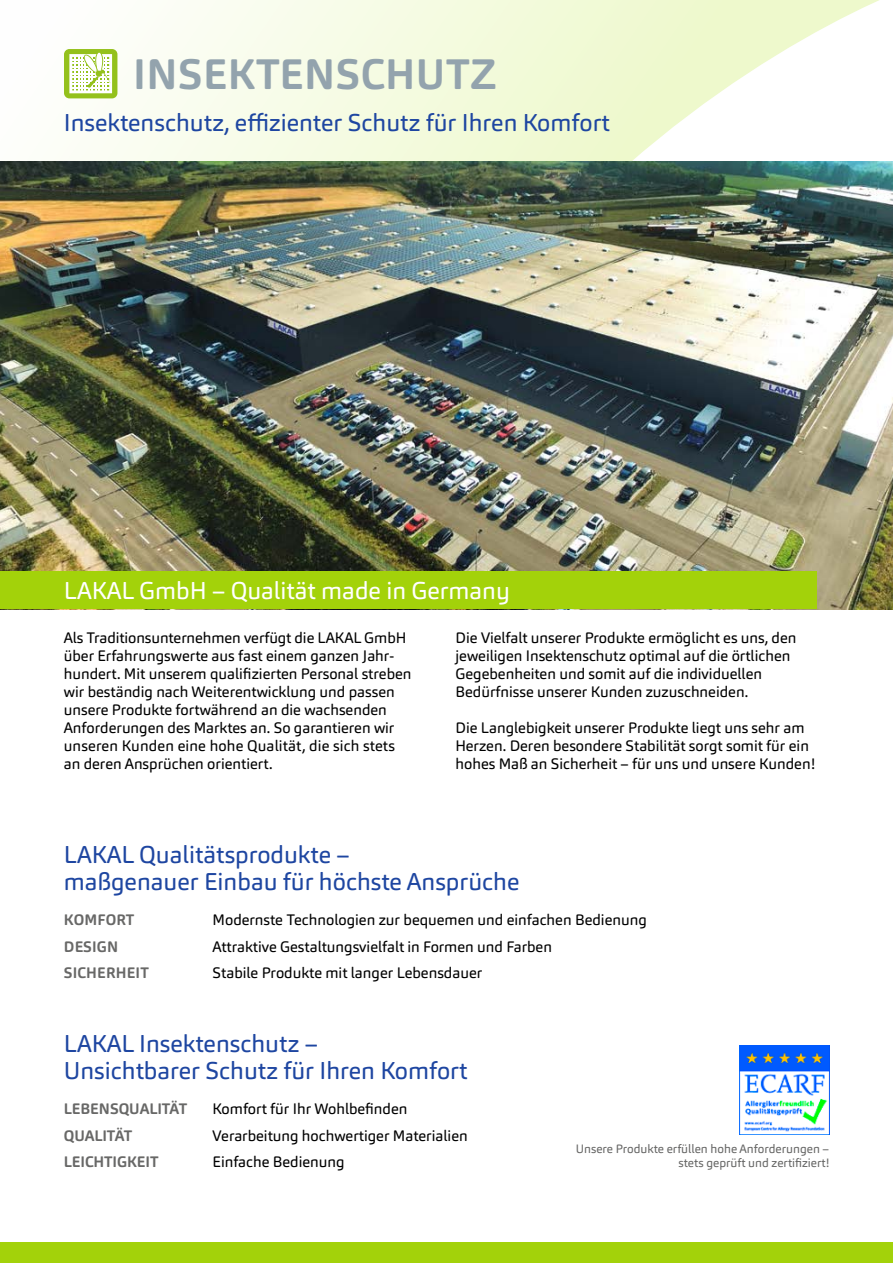
<style>
.page{position:relative;width:893px;height:1263px;background:#fff}
.page>*{position:absolute;margin:0;border:0;box-sizing:border-box;transform-origin:0 0}
.t1{font:700 42px "Carnas";letter-spacing:.01em;color:#93a3ad}
.t2{font:24px/27px "Carnas";color:#1e46a1}
.t3{font:24px "Carnas";color:#fff}
.t4{font:15px/18px "Carnas";color:#000}
.t5{font:700 15px "Carnas";color:#686867}
.t6{font:700 15px "Carnas";letter-spacing:-.03em;color:#686867}
.t7{font:12px/14.4px "Carnas";color:#686867;text-align:right}
</style>
<div class="page">
<svg style="left:0;top:0;width:893px;height:162px"></svg>
<div style="left:0;top:1242px;width:893px;height:21px;background:#a3d20a"></div>
<div style="left:64px;top:49px;width:53px;height:49px;background:#94c11c;border-radius:5px"></div>
<svg style="left:69px;top:52px;width:43px;height:41px"></svg>
<img style="left:740px;top:1045px;width:89px;height:90px">
<img style="left:0;top:162px;width:893px;height:447px">
<div style="left:0;top:571px;width:816px;height:38px;background:#a3d20a"></div>
<h1 class="t1" style="left:133px;top:48px;width:365px">INSEKTENSCHUTZ</h1>
<h2 class="t2" style="left:64px;top:109px;width:547px">Insektenschutz, effizienter Schutz für Ihren Komfort</h2>
<h2 class="t3" style="left:64px;top:576px;width:448px">LAKAL GmbH – Qualität made in Germany</h2>
<p class="t4" style="left:64px;top:629px;width:349px">Als Traditionsunternehmen verfügt die LAKAL GmbH über Erfahrungswerte aus fast einem ganzen Jahr&shy;hundert. Mit unserem qualifizierten Personal streben wir beständig nach Weiterentwicklung und passen unsere Produkte fortwährend an die wachsenden Anforderungen des Marktes an. So garantieren wir unseren Kunden eine hohe Qualität, die sich stets an deren Ansprüchen orientiert.</p>
<p class="t4" style="left:455px;top:629px;width:343px">Die Vielfalt unserer Produkte ermöglicht es uns, den jeweiligen Insektenschutz optimal auf die örtlichen Gegebenheiten und somit auf die individuellen Bedürfnisse unserer Kunden zuzuschneiden.</p>
<p class="t4" style="left:455px;top:719px;width:361px">Die Langlebigkeit unserer Produkte liegt uns sehr am<br>Herzen. Deren besondere Stabilität sorgt somit für ein hohes Maß an Sicherheit – für uns und unsere Kunden!</p>
<h2 class="t2" style="left:64px;top:841px;width:457px">LAKAL Qualitätsprodukte –<br>maßgenauer Einbau für höchste Ansprüche</h2>
<p class="t5" style="left:64px;top:910px;width:72px">KOMFORT</p>
<p class="t4" style="left:213px;top:911px;width:436px">Modernste Technologien zur bequemen und einfachen Bedienung</p>
<p class="t5" style="left:64px;top:937px;width:56px">DESIGN</p>
<p class="t4" style="left:213px;top:937px;width:341px">Attraktive Gestaltungsvielfalt in Formen und Farben</p>
<p class="t5" style="left:64px;top:963px;width:87px">SICHERHEIT</p>
<p class="t4" style="left:213px;top:964px;width:271px">Stabile Produkte mit langer Lebensdauer</p>
<h2 class="t2" style="left:64px;top:1030px;width:405px">LAKAL Insektenschutz –<br>Unsichtbarer Schutz für Ihren Komfort</h2>
<p class="t5" style="left:64px;top:1099px;width:125px">LEBENSQUALITÄT</p>
<p class="t4" style="left:213px;top:1100px;width:196px">Komfort für Ihr Wohlbefinden</p>
<p class="t6" style="left:64px;top:1126px;width:70px">QUALITÄT</p>
<p class="t4" style="left:213px;top:1126px;width:257px">Verarbeitung hochwertiger Materialien</p>
<p class="t5" style="left:64px;top:1152px;width:97px">LEICHTIGKEIT</p>
<p class="t4" style="left:213px;top:1153px;width:134px">Einfache Bedienung</p>
<p class="t7" style="left:576px;top:1141px;width:255px">Unsere Produkte erfüllen hohe Anforderungen – stets geprüft und zertifiziert!</p>
</div>
